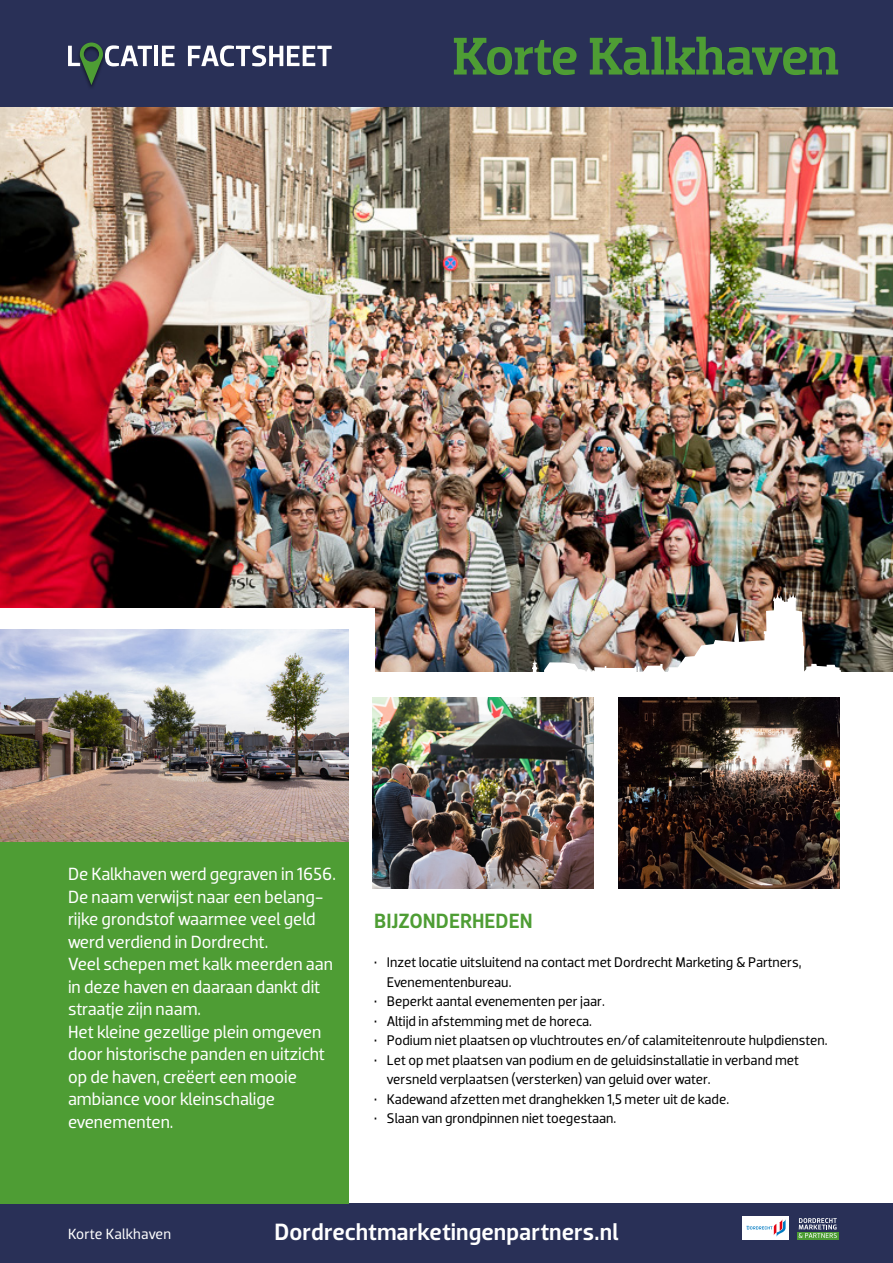
<style>
.page{position:relative;width:893px;height:1263px;background:#fff}
.page>*{position:absolute;margin:0;border:0;box-sizing:border-box;transform-origin:0 0}
.t1{font:500 54px "Dobra Slab";letter-spacing:-.02em;color:#4e9d34}
.t2{font:500 24px "Dobra";color:#fff}
.t3{font:500 21px "Dobra";color:#4e9d34}
.t4{font:18px/22.5px "Dobra";letter-spacing:-.005em;color:#fff}
.t5{font:15px "Dobra";letter-spacing:.005em;color:#fff}
.t6{font:14.25px/19.5px "Dobra";letter-spacing:-.005em;color:#000}
.s1{font-weight:500}
</style>
<div class="page">
<div style="left:0;top:1203px;width:893px;height:60px;background:#293057"></div>
<img style="left:0;top:106px;width:893px;height:566px">
<div style="left:0;top:0;width:893px;height:106px;background:#293057"></div>
<div style="left:0;top:608px;width:374px;height:94px;background:#fff"></div>
<div style="left:0;top:842px;width:349px;height:361px;background:#4e9d34"></div>
<img style="left:525px;top:582px;width:336px;height:126px">
<img style="left:0;top:629px;width:349px;height:213px">
<img style="left:372px;top:697px;width:221px;height:192px">
<img style="left:618px;top:697px;width:221px;height:192px">
<div style="left:797px;top:1231px;width:42px;height:9px;background:#4c9c34"></div>
<svg style="left:799px;top:1218px;width:38px;height:20px"></svg>
<div style="left:743px;top:1216px;width:46px;height:24px;background:#fff"></div>
<hr style="left:155px;top:46px;width:3px;height:20px;background:#fff">
<svg style="left:162px;top:46px;width:13px;height:20px"></svg>
<svg style="left:188px;top:45px;width:144px;height:21px"></svg>
<svg style="left:68px;top:43px;width:84px;height:42px"></svg>
<svg style="left:746px;top:1219px;width:40px;height:17px"></svg>
<h1 class="t1" style="left:452px;top:24px;width:388px">Korte Kalkhaven</h1>
<p class="t4" style="left:68px;top:863px;width:269px">De Kalkhaven werd gegraven in 1656.<br>De naam verwijst naar een belang&shy;rijke grondstof waarmee veel geld werd verdiend in Dordrecht.<br>Veel schepen met kalk meerden aan in deze haven en daaraan dankt dit straatje zijn naam.<br>Het kleine gezellige plein om geven door historische panden en uitzicht op de haven, creëert een mooie ambiance voor kleinschalige evenementen.</p>
<h3 class="t3" style="left:374px;top:910px;width:160px">BIJZONDERHEDEN</h3>
<p class="t6" style="left:387px;top:953px;width:416px;text-indent:-13px"><span class="s1">•</span> Inzet locatie uitsluitend na contact met Dordrecht Marketing &amp; Partners,<br>Evenementenbureau.</p>
<p class="t6" style="left:374px;top:992px;width:232px"><span class="s1">•</span> Beperkt aantal evenementen per jaar.</p>
<p class="t6" style="left:374px;top:1011px;width:219px"><span class="s1">•</span> Altijd in afstemming met de horeca.</p>
<p class="t6" style="left:374px;top:1031px;width:455px"><span class="s1">•</span> Podium niet plaatsen op vluchtroutes en/of calamiteitenroute hulpdiensten.</p>
<p class="t6" style="left:387px;top:1050px;width:413px;text-indent:-13px"><span class="s1">•</span> Let op met plaatsen van podium en de geluidsinstallatie in verband met versneld verplaatsen (versterken) van geluid over water.</p>
<p class="t6" style="left:374px;top:1089px;width:356px"><span class="s1">•</span> Kadewand afzetten met dranghekken 1,5 meter uit de kade.</p>
<p class="t6" style="left:374px;top:1109px;width:244px"><span class="s1">•</span> Slaan van grondpinnen niet toegestaan.</p>
<p class="t5" style="left:68px;top:1227px;width:105px">Korte Kalkhaven</p>
<h2 class="t2" style="left:274px;top:1220px;width:345px">Dordrechtmarketingenpartners.nl</h2>
</div>
